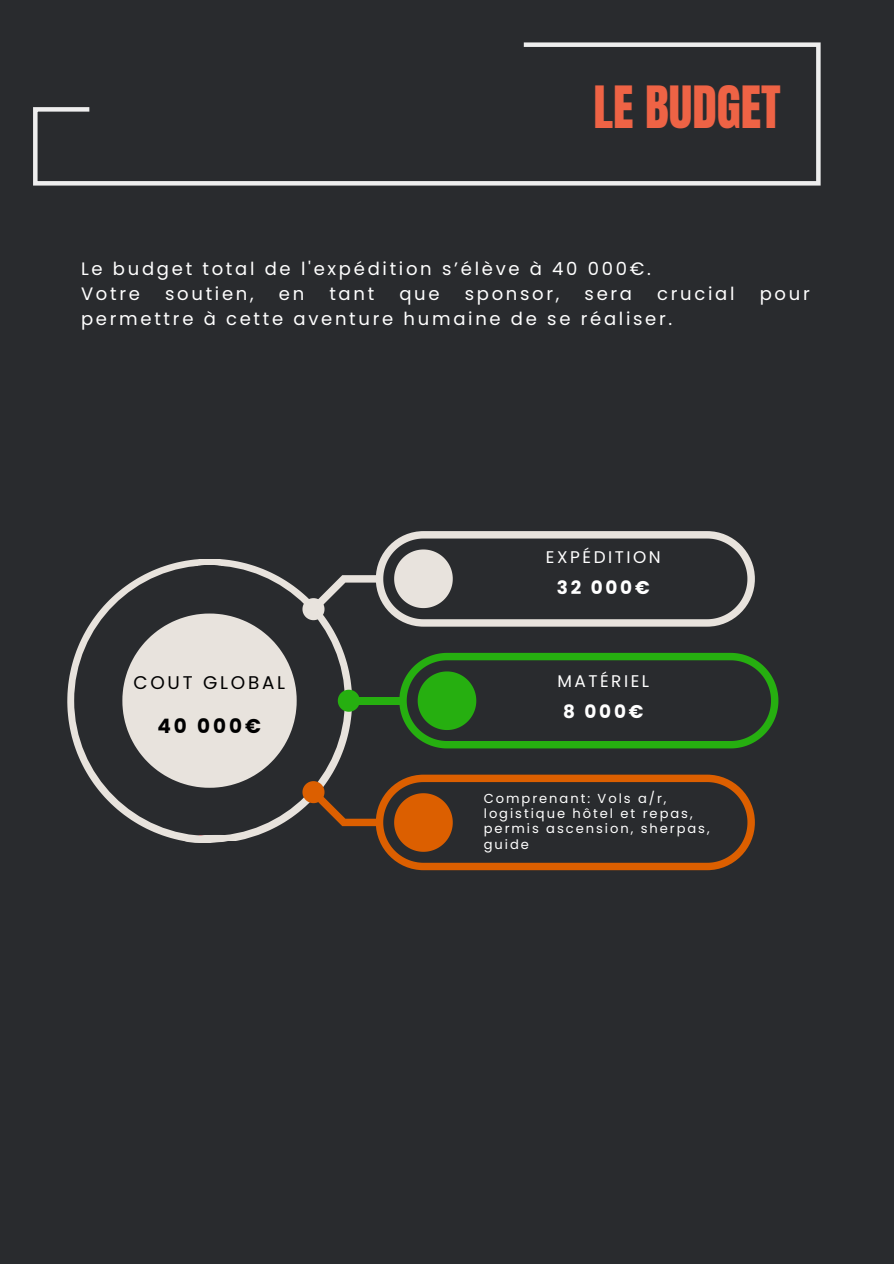
<style>
.page{position:relative;width:894px;height:1264px;background:#fff}
.page>*{position:absolute;margin:0;border:0;box-sizing:border-box;transform-origin:0 0}
.t1{font:49.5px "Anton";color:#ee6345}
.t2{font:700 19.95px "Poppins";color:#000}
.t3{font:700 18.45px "Poppins";letter-spacing:.15em;color:#fff}
.t4{font:18.3px "Poppins";letter-spacing:.15em;color:#000}
.t5{font:18px/24.8px "Poppins";letter-spacing:.15em;color:#fff}
.t6{font:16.8px "Poppins";letter-spacing:.15em;color:#fff}
.t7{font:13.05px/15.1px "Poppins";letter-spacing:.15em;color:#fff}
</style>
<div class="page">
<div style="left:0;top:0;width:893px;height:1263px;background:#292b2e"></div>
<svg style="left:33px;top:42px;width:788px;height:144px"></svg>
<svg style="left:67px;top:589px;width:55px;height:224px"></svg>
<svg style="left:122px;top:531px;width:656px;height:340px"></svg>
<h1 class="t1" style="left:593px;top:72px;width:189px">LE BUDGET</h1>
<p class="t5" style="left:81px;top:257px;width:571px">Le budget total de l'expédition s’élève à 40 000€.<br>Votre</p>
<p class="t5" style="left:165px;top:281px;width:90px">soutien,</p>
<p class="t5" style="left:279px;top:281px;width:27px">en</p>
<p class="t5" style="left:329px;top:281px;width:46px">tant</p>
<p class="t5" style="left:399px;top:281px;width:42px">que</p>
<p class="t5" style="left:464px;top:281px;width:96px">sponsor,</p>
<p class="t5" style="left:584px;top:281px;width:49px">sera</p>
<p class="t5" style="left:657px;top:281px;width:79px">crucial</p>
<p class="t5" style="left:759px;top:281px;width:52px">pour</p>
<p class="t5" style="left:81px;top:306px;width:592px">permettre à cette aventure humaine de se réaliser.</p>
<p class="t4" style="left:133px;top:669px;width:153px">COUT GLOBAL</p>
<p class="t2" style="left:157px;top:712px;width:105px">40 000€</p>
<p class="t6" style="left:546px;top:545px;width:116px">EXPÉDITION</p>
<p class="t3" style="left:556px;top:575px;width:94px">32 000€</p>
<p class="t6" style="left:557px;top:669px;width:93px">MATÉRIEL</p>
<p class="t3" style="left:563px;top:699px;width:82px">8 000€</p>
<p class="t7" style="left:483px;top:790px;width:227px">Comprenant: Vols a/r, logistique hôtel et repas, permis ascension, sherpas, guide</p>
</div>
